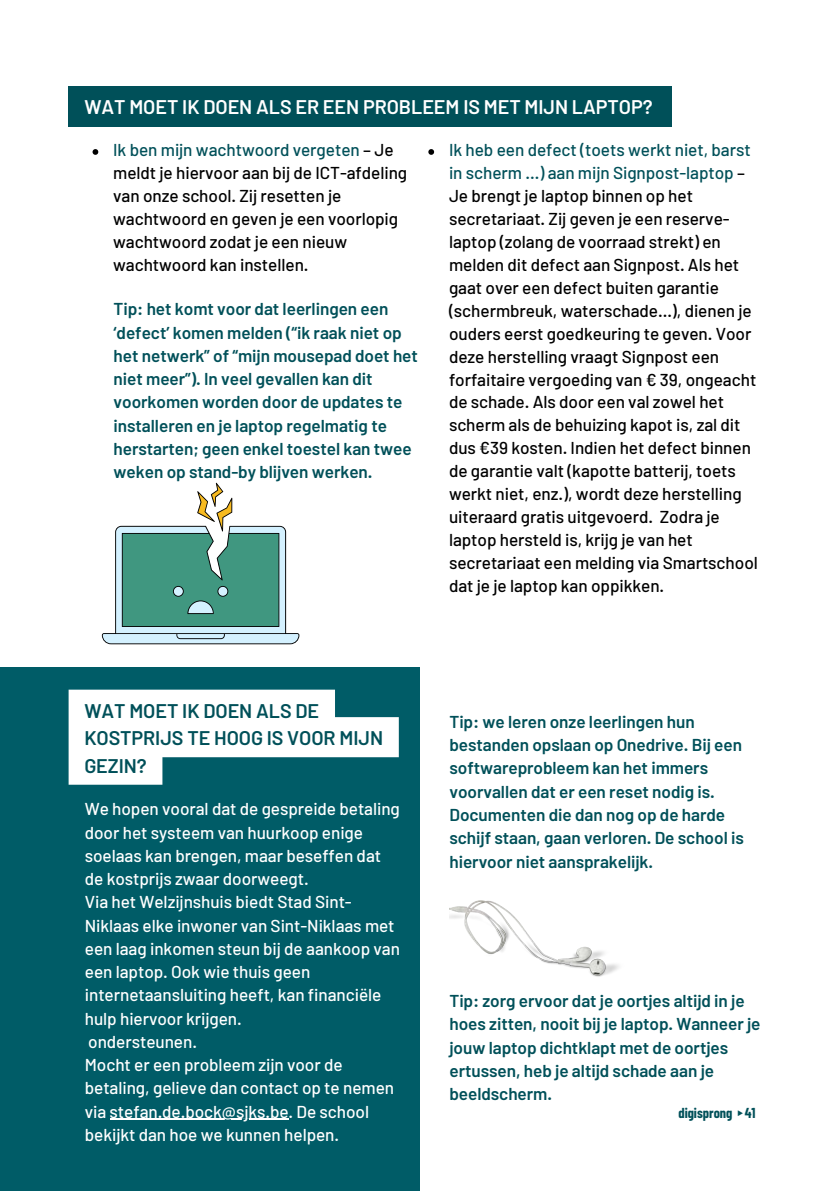
<style>
.page{position:relative;width:839px;height:1191px;background:#fff}
.page>*{position:absolute;margin:0;border:0;box-sizing:border-box;transform-origin:0 0}
.t1{font:600 19.8px/27.4px "Barlow";letter-spacing:-.005em;color:#005059}
.t2{font:600 19.8px "Barlow";letter-spacing:-.005em;color:#fff}
.t3{font:500 17.2px/23px "Barlow";letter-spacing:-.005em;color:#000}
.t4{font:600 17.2px/23.2px "Barlow";letter-spacing:-.005em;color:#005059}
.t5{font:500 17.2px/23.2px "Barlow";letter-spacing:-.005em;color:#fff}
.t6{font:700 14px "Barlow Condensed";color:#005059}
.s1{color:#005059}
.s2{font-family:"Free Sans";font-weight:400}
</style>
<div class="page">
<div style="left:0;top:667px;width:420px;height:524px;background:#005c67"></div>
<svg style="left:102px;top:483px;width:197px;height:161px"></svg>
<img style="left:449px;top:901px;width:170px;height:76px">
<svg style="left:93px;top:149px;width:5px;height:6px"></svg>
<svg style="left:428px;top:149px;width:6px;height:6px"></svg>
<div style="left:69px;top:86px;width:603px;height:40px;background:#005059"></div>
<hr style="left:110px;top:1119px;width:178px;height:1px;background:#fff">
<svg style="left:69px;top:690px;width:330px;height:95px"></svg>
<p class="t2" style="left:84px;top:95px;width:569px">WAT MOET IK DOEN ALS ER EEN PROBLEEM IS MET MIJN LAPTOP?</p>
<h2 class="t3" style="left:113px;top:138px;width:295px"><span class="s1">Ik ben mijn wachtwoord vergeten</span> – Je meldt je hiervoor aan bij de ICT-afdeling van onze school. Zij resetten je wachtwoord en geven je een voorlopig wachtwoord zodat je een nieuw wachtwoord kan instellen.</h2>
<p class="t3" style="left:449px;top:138px;width:310px"><span class="s1">Ik heb een defect (toets werkt niet, barst in scherm …) aan mijn Signpost-laptop</span> – Je brengt je laptop binnen op het secretariaat. Zij geven je een reserve&shy;laptop (zolang de voorraad strekt) en melden dit defect aan Signpost. Als het gaat over een defect buiten garantie (schermbreuk, waterschade…), dienen je ouders eerst goedkeuring te geven. Voor deze herstelling vraagt Signpost een forfaitaire vergoeding van € 39, ongeacht de schade. Als door een val zowel het scherm als de behuizing kapot is, zal dit dus €39 kosten. Indien het defect binnen de garantie valt (kapotte batterij, toets werkt niet, enz.), wordt deze herstelling uiteraard gratis uitgevoerd. Zodra je laptop hersteld is, krijg je van het secretariaat een melding via Smartschool dat je je laptop kan oppikken.</p>
<h1 class="t4" style="left:114px;top:297px;width:306px">Tip: het komt voor dat leerlingen een ‘defect’ komen melden (“ik raak niet op het netwerk” of “mijn mousepad doet het niet meer”). In veel gevallen kan dit voorkomen worden door de updates te installeren en je laptop regelmatig te herstarten; geen enkel toestel kan twee weken op stand-by blijven werken.</h1>
<h2 class="t1" style="left:84px;top:696px;width:300px">WAT MOET IK DOEN ALS DE<br>KOSTPRIJS TE HOOG IS VOOR MIJN<br>GEZIN?</h2>
<h2 class="t5" style="left:85px;top:797px;width:317px">We hopen vooral dat de gespreide betaling door het systeem van huurkoop enige soelaas kan brengen, maar beseffen dat de kostprijs zwaar doorweegt.<br>Via het Welzijnshuis biedt Stad Sint-Niklaas elke inwoner van Sint-Niklaas met een laag inkomen steun bij de aankoop van een laptop. Ook wie thuis geen internetaansluiting heeft, kan financiële hulp hiervoor krijgen.<br>ondersteunen.<br>Mocht er een probleem zijn voor de betaling, gelieve dan contact op te nemen via stefan.de.bock@sjks.be. De school</h2>
<h2 class="t5" style="left:85px;top:1122px;width:256px">bekijkt dan hoe we kunnen helpen.</h2>
<h1 class="t4" style="left:449px;top:709px;width:296px">Tip: we leren onze leerlingen hun bestanden opslaan op Onedrive. Bij een softwareprobleem kan het immers voorvallen dat er een reset nodig is.<br>Documenten die dan nog op de harde schijf staan, gaan verloren. De school is hiervoor niet aansprakelijk.</h1>
<p class="t4" style="left:449px;top:989px;width:312px">Tip: zorg ervoor dat je oortjes altijd in je hoes zitten, nooit bij je laptop. Wanneer je jouw laptop dichtklapt met de oortjes ertussen, heb je altijd schade aan je beeldscherm.</p>
<p class="t6" style="left:678px;top:1104px;width:79px">digisprong <span class="s2">▸</span>41</p>
</div>
